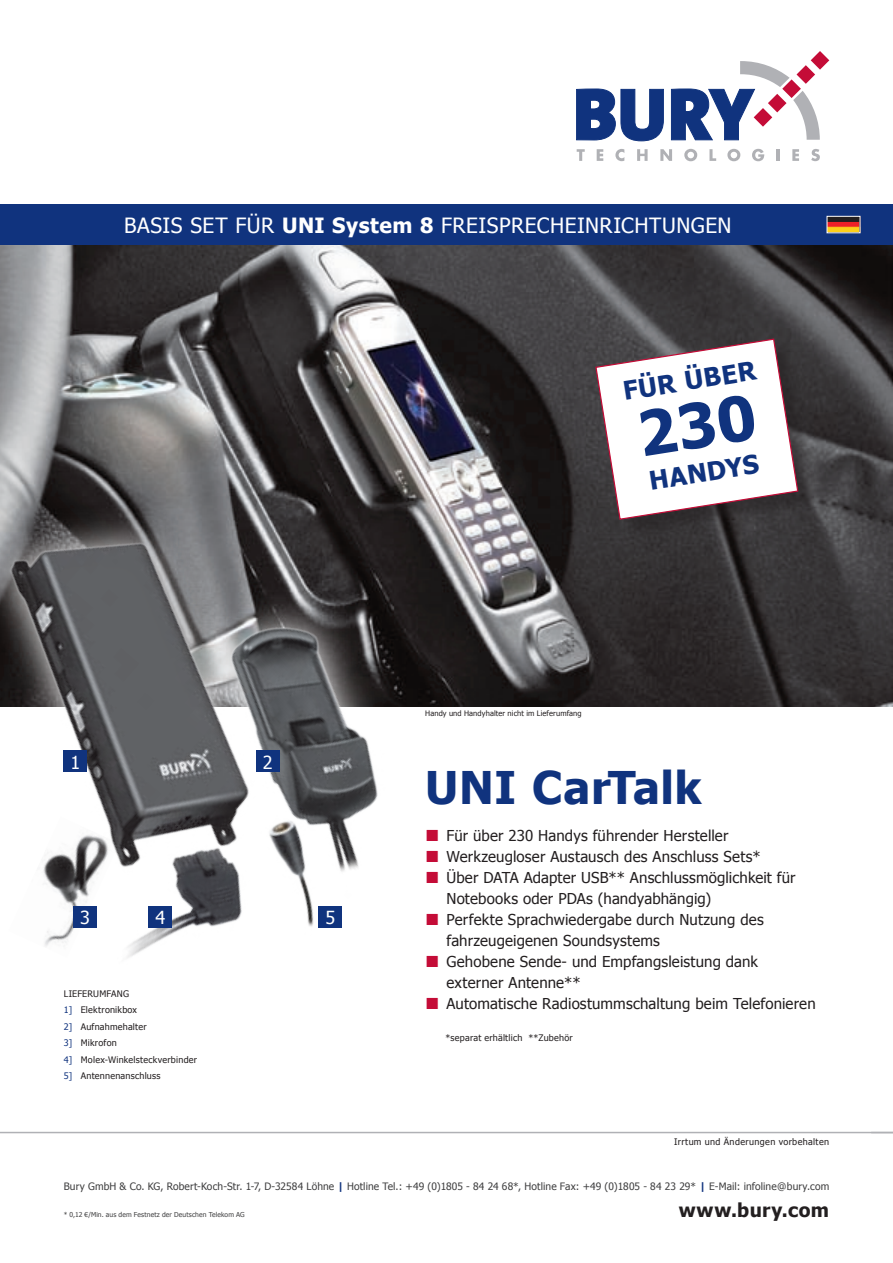
<style>
.page{position:relative;width:893px;height:1263px;background:#fff}
.page>*{position:absolute;margin:0;border:0;box-sizing:border-box;transform-origin:0 0}
.Tytul-duzy-nazwa-produktu{font:700 45px "Tahoma";letter-spacing:.01em;color:#10337e}
.t1{font:700 25.5px "Tahoma";color:#10337e}
.t2{font:900 24px/21px "Arial";color:#c40c37;text-align:justify}
.tytul-w-belce{font:21px "Tahoma";letter-spacing:.025em;color:#fff}
.tytul-w-belce-2{font:700 19.05px "Tahoma";letter-spacing:.035em;color:#231f20}
.t3{font:18px "Tahoma";color:#fff}
.Punkty-Futures{font:15px/21px "Tahoma";letter-spacing:.01em;color:#231f20}
.Gwiazdki-odnosnik{font:10.2px "Tahoma";letter-spacing:.01em;color:#3f3f40}
.Zawartosc_opakowania{font:9px "Tahoma";letter-spacing:.025em;color:#231f20}
.Gwiazdki-odnosnik-2{font:9px "Tahoma";letter-spacing:.035em;color:#231f20}
.t4{font:9px/16.5px "Tahoma";color:#10337e;text-align:justify}
.t5{font:7.5px "Tahoma";letter-spacing:.015em;color:#231f20}
.Gwiazdki-odnosnik-3{font:6.75px "Tahoma";letter-spacing:.02em;color:#3f3f40}
.s1{font-weight:700}
.s2{font-weight:700;color:#10337e}
</style>
<div class="page">
<hr style="left:0;top:1132px;width:893px;height:1px;background:#b0b1b5">
<svg style="left:577px;top:149px;width:8px;height:12px"></svg>
<svg style="left:597px;top:149px;width:6px;height:12px"></svg>
<svg style="left:615px;top:149px;width:9px;height:12px"></svg>
<svg style="left:637px;top:149px;width:11px;height:12px"></svg>
<svg style="left:660px;top:149px;width:12px;height:12px"></svg>
<svg style="left:684px;top:149px;width:13px;height:12px"></svg>
<svg style="left:709px;top:149px;width:7px;height:12px"></svg>
<svg style="left:727px;top:149px;width:13px;height:12px"></svg>
<svg style="left:752px;top:149px;width:12px;height:12px"></svg>
<svg style="left:776px;top:149px;width:3px;height:12px"></svg>
<svg style="left:792px;top:149px;width:7px;height:12px"></svg>
<svg style="left:811px;top:149px;width:9px;height:12px"></svg>
<svg style="left:576px;top:88px;width:88px;height:54px"></svg>
<svg style="left:671px;top:51px;width:158px;height:90px"></svg>
<div style="left:0;top:204px;width:893px;height:43px;background:#10337e"></div>
<img style="left:0;top:246px;width:893px;height:461px">
<img style="left:44px;top:933px;width:28px;height:13px">
<img style="left:127px;top:933px;width:47px;height:25px">
<img style="left:0;top:472px;width:373px;height:461px">
<svg style="left:189px;top:585px;width:231px;height:323px"></svg>
<img style="left:156px;top:590px;width:314px;height:309px">
<img style="left:228px;top:799px;width:140px;height:134px">
<div style="left:256px;top:750px;width:23px;height:22px;background:#10337e"></div>
<div style="left:149px;top:906px;width:23px;height:21px;background:#10337e"></div>
<div style="left:64px;top:750px;width:23px;height:22px;background:#10337e"></div>
<div style="left:74px;top:906px;width:23px;height:21px;background:#10337e"></div>
<div style="left:319px;top:906px;width:23px;height:21px;background:#10337e"></div>
<svg style="left:829px;top:218px;width:29px;height:13px"></svg>
<div style="left:827px;top:216px;width:33px;height:17px;border:1px solid #fff"></div>
<div style="left:597px;top:340px;width:221px;height:200px;background:#231f20;opacity:.5"></div>
<svg style="left:595px;top:338px;width:204px;height:183px"></svg>
<p class="tytul-w-belce" style="left:124px;top:211px;width:609px">BASIS SET FÜR <span class="s1">UNI System 8</span> FREISPRECHEINRICHTUNGEN</p>
<p class="t1" style="left:620px;top:373px;width:136px;rotate:-9deg">FÜR ÜBER</p>
<p class="t3" style="left:70px;top:750px;width:11px">1</p>
<p class="t3" style="left:263px;top:750px;width:11px">2</p>
<p class="t3" style="left:80px;top:906px;width:11px">3</p>
<p class="t3" style="left:326px;top:906px;width:11px">5</p>
<p class="t3" style="left:155px;top:906px;width:11px">4</p>
<p class="Zawartosc_opakowania" style="left:64px;top:987px;width:67px">LIEFERUMFANG</p>
<p class="Zawartosc_opakowania" style="left:81px;top:1004px;width:58px">Elektronikbox</p>
<p class="Zawartosc_opakowania" style="left:81px;top:1020px;width:67px">Aufnahmehalter</p>
<p class="Zawartosc_opakowania" style="left:81px;top:1037px;width:38px">Mikrofon</p>
<p class="Zawartosc_opakowania" style="left:81px;top:1053px;width:118px">Molex-Winkelsteckverbinder</p>
<p class="Zawartosc_opakowania" style="left:81px;top:1070px;width:81px">Antennenanschluss</p>
<p class="t4" style="left:64px;top:1001px;width:10px">1] 2] 3] 4] 5]</p>
<p class="t1" style="left:647px;top:463px;width:112px;rotate:-9deg">HANDYS</p>
<p class="t5" style="left:425px;top:708px;width:158px">Handy und Handyhalter nicht im Lieferumfang</p>
<p class="Tytul-duzy-nazwa-produktu" style="left:425px;top:756px;width:278px">UNI CarTalk</p>
<h3 class="t2" style="left:425px;top:822px;width:16px">■ ■ ■</h3>
<h3 class="t2" style="left:425px;top:895px;width:16px;line-height:42px">■ ■ ■</h3>
<p class="Punkty-Futures" style="left:446px;top:825px;width:283px">Für über 230 Handys führender Hersteller</p>
<p class="Punkty-Futures" style="left:446px;top:846px;width:316px">Werkzeugloser Austausch des Anschluss Sets*</p>
<p class="Punkty-Futures" style="left:446px;top:867px;width:351px">Über DATA Adapter USB** Anschlussmöglichkeit für<br>Notebooks oder PDAs (handyabhängig)</p>
<p class="Punkty-Futures" style="left:446px;top:909px;width:319px">Perfekte Sprachwiedergabe durch Nutzung des fahrzeugeigenen Soundsystems</p>
<p class="Punkty-Futures" style="left:446px;top:951px;width:313px">Gehobene Sende- und Empfangsleistung dank externer Antenne**</p>
<p class="Punkty-Futures" style="left:446px;top:993px;width:371px">Automatische Radiostummschaltung beim Telefonieren</p>
<p class="Gwiazdki-odnosnik-2" style="left:445px;top:1032px;width:129px">*separat erhältlich **Zubehör</p>
<p class="Gwiazdki-odnosnik-2" style="left:674px;top:1136px;width:157px">Irrtum und Änderungen vorbehalten</p>
<p class="Gwiazdki-odnosnik" style="left:64px;top:1179px;width:767px">Bury GmbH &amp; Co. KG, Robert-Koch-Str. 1-7, D-32584 Löhne <span class="s2">|</span> Hotline Tel.: +49 (0)1805 - 84 24 68*, Hotline Fax: +49 (0)1805 - 84 23 29* <span class="s2">|</span> E-Mail: infoline@bury.com</p>
<p class="Gwiazdki-odnosnik-3" style="left:64px;top:1210px;width:182px">* 0,12 €/Min. aus dem Festnetz der Deutschen Telekom AG</p>
<p class="tytul-w-belce-2" style="left:679px;top:1197px;width:152px">www.bury.com</p>
</div>
